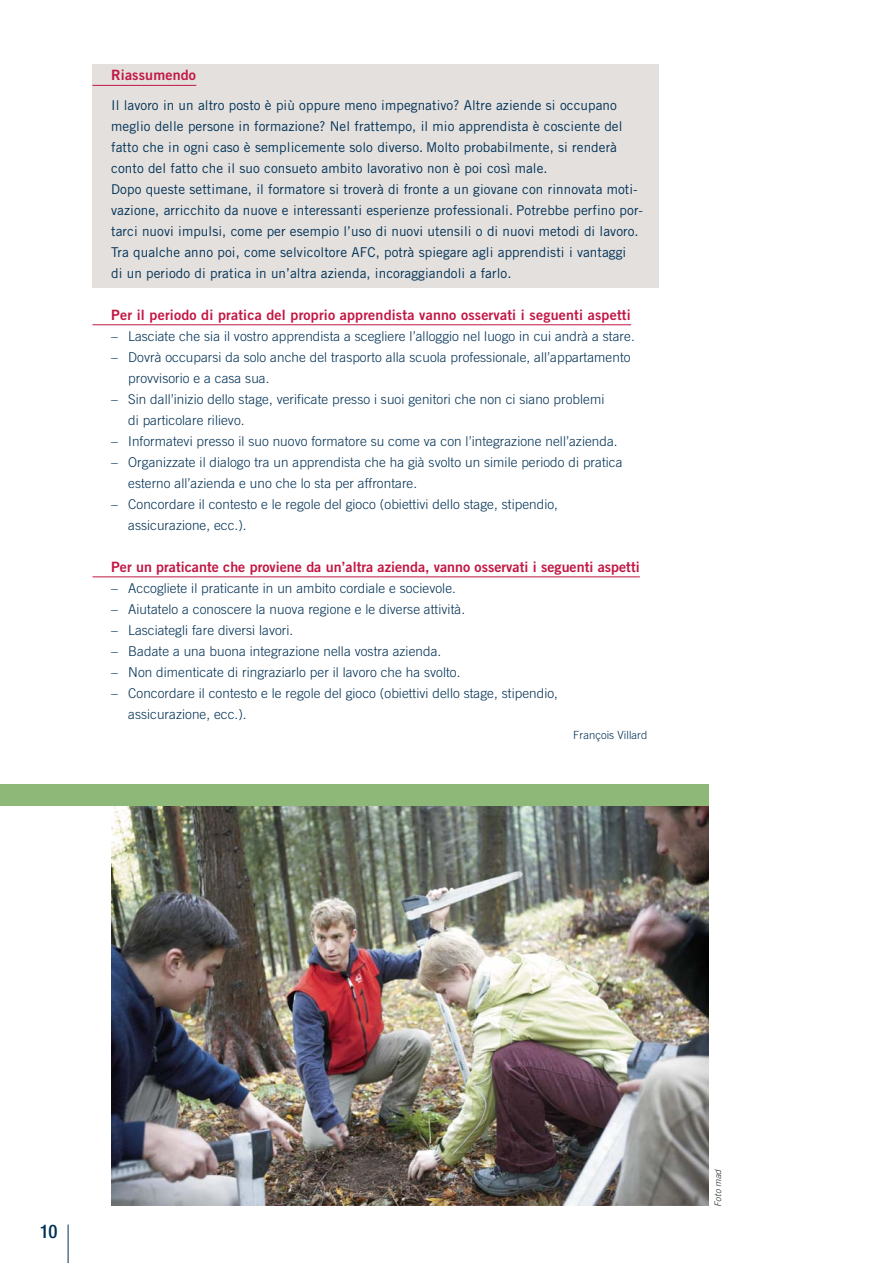
<style>
.page{position:relative;width:893px;height:1263px;background:#fff}
.page>*{position:absolute;margin:0;border:0;box-sizing:border-box;transform-origin:0 0}
.t1{font:500 condensed 18.75px "Helvetica Neue";color:#003054}
.t2{font:14.25px "Trade Gothic Bold Two";letter-spacing:.01em;color:#c21844}
.t3{font:300 13.5px/21px "Trade Gothic";letter-spacing:.005em;color:#003054}
.t4{font:13.5px/21px "Trade Gothic";letter-spacing:.005em;color:#003054}
.t5{font:300 11.25px "Trade Gothic";letter-spacing:.005em;color:#003054}
.t6{font:italic 300 9px "Trade Gothic";color:#20231e}
</style>
<div class="page">
<div style="left:92px;top:65px;width:567px;height:223px;background:#e3e0de"></div>
<hr style="left:68px;top:1225px;width:1px;height:38px;background:#003054">
<img style="left:112px;top:806px;width:596px;height:399px">
<hr style="left:92px;top:85px;width:104px;height:1px;background:#c21844">
<hr style="left:92px;top:324px;width:539px;height:1px;background:#c21844">
<hr style="left:92px;top:576px;width:548px;height:1px;background:#c21844">
<div style="left:0;top:784px;width:708px;height:22px;background:#8eb877"></div>
<p class="t2" style="left:111px;top:70px;width:86px">Riassumendo</p>
<p class="t4" style="left:111px;top:96px;width:533px">Il lavoro in un altro posto è più oppure meno impegnativo? Altre aziende si occupano meglio delle persone in formazione? Nel frattempo, il mio apprendista è cosciente del fatto che in ogni caso è semplicemente solo diverso. Molto probabilmente, si renderà conto del fatto che il suo consueto ambito lavorativo non è poi così male.<br>Dopo queste settimane, il formatore si troverà di fronte a un giovane con rinnovata moti&shy;vazione, arricchito da nuove e interessanti esperienze professionali. Potrebbe perfino por&shy;tarci nuovi impulsi, come per esempio l’uso di nuovi utensili o di nuovi metodi di lavoro.<br>Tra qualche anno poi, come selvicoltore AFC, potrà spiegare agli apprendisti i vantaggi<br>di un periodo di pratica in un’altra azienda, incoraggiandoli a farlo.</p>
<p class="t2" style="left:111px;top:310px;width:521px">Per il periodo di pratica del proprio apprendista vanno osservati i seguenti aspetti</p>
<p class="t3" style="left:111px;top:327px;width:525px">– Lasciate che sia il vostro apprendista a scegliere l’alloggio nel luogo in cui andrà a stare.</p>
<p class="t3" style="left:128px;top:348px;width:504px;text-indent:-17px">– Dovrà occuparsi da solo anche del trasporto alla scuola professionale, all’appartamento provvisorio e a casa sua.</p>
<p class="t3" style="left:128px;top:390px;width:477px;text-indent:-17px">– Sin dall’inizio dello stage, verificate presso i suoi genitori che non ci siano problemi di particolare rilievo.</p>
<p class="t3" style="left:111px;top:432px;width:508px">– Informatevi presso il suo nuovo formatore su come va con l’integrazione nell’azienda.</p>
<p class="t3" style="left:128px;top:453px;width:496px;text-indent:-17px">– Organizzate il dialogo tra un apprendista che ha già svolto un simile periodo di pratica esterno all’azienda e uno che lo sta per affrontare.</p>
<p class="t3" style="left:128px;top:495px;width:431px;text-indent:-17px">– Concordare il contesto e le regole del gioco (obiettivi dello stage, stipendio, assicurazione, ecc.).</p>
<p class="t2" style="left:111px;top:562px;width:530px">Per un praticante che proviene da un’altra azienda, vanno osservati i seguenti aspetti</p>
<p class="t3" style="left:111px;top:579px;width:346px">– Accogliete il praticante in un ambito cordiale e socievole.</p>
<p class="t3" style="left:111px;top:600px;width:355px">– Aiutatelo a conoscere la nuova regione e le diverse attività.</p>
<p class="t3" style="left:111px;top:621px;width:184px">– Lasciategli fare diversi lavori.</p>
<p class="t3" style="left:111px;top:642px;width:331px">– Badate a una buona integrazione nella vostra azienda.</p>
<p class="t3" style="left:111px;top:663px;width:351px">– Non dimenticate di ringraziarlo per il lavoro che ha svolto.</p>
<p class="t3" style="left:128px;top:684px;width:431px;text-indent:-17px">– Concordare il contesto e le regole del gioco (obiettivi dello stage, stipendio, assicurazione, ecc.).</p>
<p class="t5" style="left:573px;top:731px;width:76px">François Villard</p>
<h1 class="t1" style="left:40px;top:1225px;width:19px">10</h1>
<p class="t6" style="left:714px;top:1207px;width:39px;rotate:-90deg">Foto mad</p>
</div>
